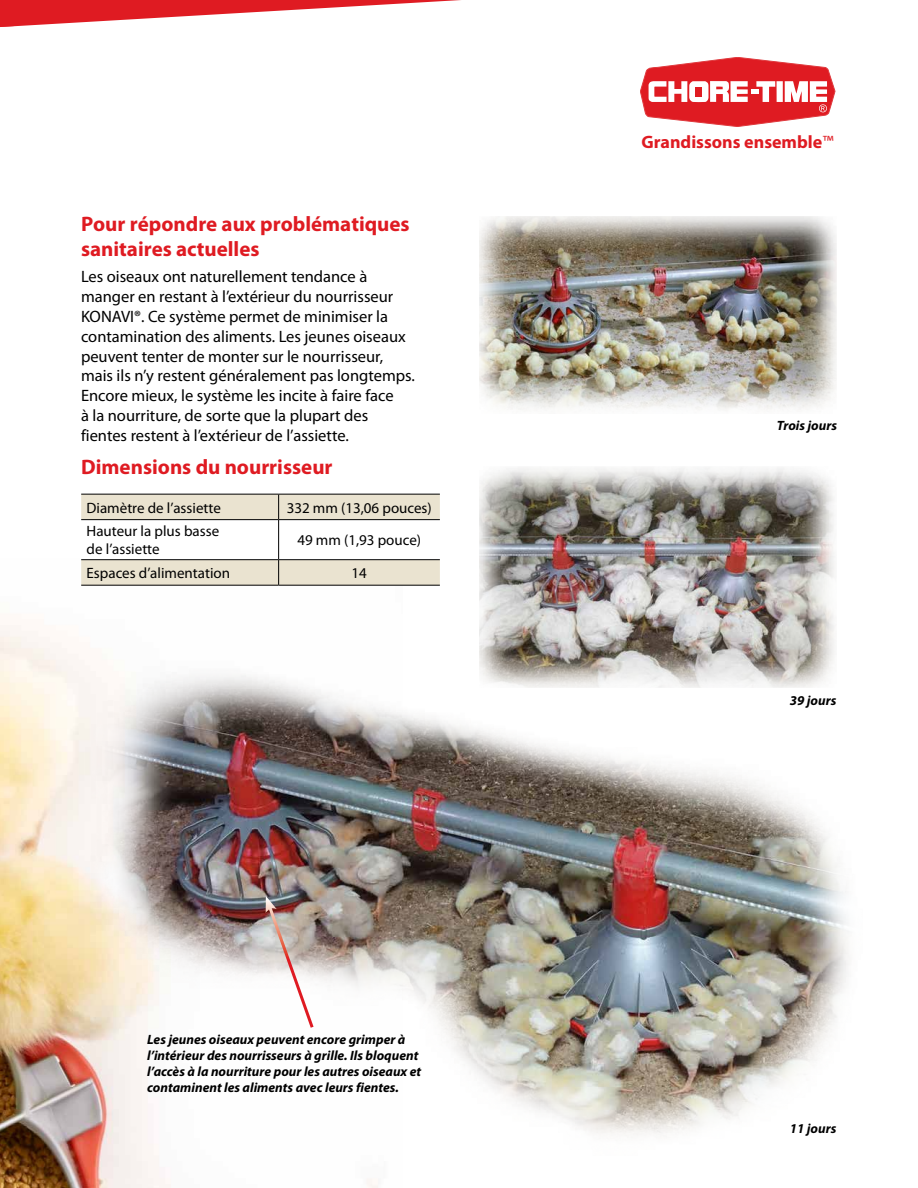
<style>
.page{position:relative;width:918px;height:1188px;background:#fff}
.page>*{position:absolute;margin:0;border:0;box-sizing:border-box;transform-origin:0 0}
.t1{font:700 21px/25.2px "Myriad Pro";color:#df1b22}
.t2{font:700 18px "Myriad Pro";color:#df1b22}
.t3{font:16.5px/19.8px "Myriad Pro";color:#000}
.t4{font:15px/18px "Myriad Pro";color:#000}
.t5{font:italic 700 13.5px/16.2px "Myriad Pro";color:#000}
.s1{font-weight:400}
</style>
<div class="page">
<img style="left:0;top:625px;width:56px;height:563px">
<svg style="left:640px;top:57px;width:195px;height:70px"></svg>
<svg style="left:0;top:0;width:461px;height:27px"></svg>
<img style="left:479px;top:468px;width:356px;height:124px">
<img style="left:479px;top:216px;width:358px;height:194px">
<svg style="left:81px;top:494px;width:359px;height:91px"></svg>
<hr style="left:81px;top:585px;width:198px;height:1px;background:#000">
<hr style="left:279px;top:585px;width:161px;height:1px;background:#000">
<hr style="left:279px;top:494px;width:161px;height:1px;background:#000">
<img style="left:56px;top:592px;width:793px;height:596px">
<img style="left:265px;top:896px;width:51px;height:135px">
<p class="t1" style="left:81px;top:210px;width:330px">Pour répondre aux problématiques sanitaires actuelles</p>
<p class="t3" style="left:81px;top:267px;width:335px">Les oiseaux ont naturellement tendance à manger en restant à l’extérieur du nourrisseur KONAVI®. Ce système permet de minimiser la contamination des aliments. Les jeunes oiseaux peuvent tenter de monter sur le nourrisseur, mais ils n’y restent généralement pas longtemps.<br>Encore mieux, le système les incite à faire face<br>à la nourriture, de sorte que la plupart des fientes restent à l’extérieur de l’assiette.</p>
<p class="t1" style="left:81px;top:454px;width:253px">Dimensions du nourrisseur</p>
<p class="t4" style="left:87px;top:498px;width:136px">Diamètre de l’assiette</p>
<p class="t4" style="left:287px;top:498px;width:147px">332 mm (13,06 pouces)</p>
<p class="t4" style="left:87px;top:522px;width:134px">Hauteur la plus basse de l’assiette</p>
<p class="t4" style="left:297px;top:531px;width:125px">49 mm (1,93 pouce)</p>
<p class="t4" style="left:87px;top:564px;width:145px">Espaces d’alimentation</p>
<p class="t4" style="left:352px;top:564px;width:17px">14</p>
<p class="t5" style="left:147px;top:1031px;width:275px">Les jeunes oiseaux peuvent encore grimper à l’intérieur des nourrisseurs à grille. Ils bloquent l’accès à la nourriture pour les autres oiseaux et contaminent les aliments avec leurs fientes.</p>
<p class="t2" style="left:642px;top:130px;width:193px">Grandissons ensemble<span class="s1">™</span></p>
<p class="t5" style="left:777px;top:417px;width:62px">Trois jours</p>
<p class="t5" style="left:790px;top:692px;width:48px">39 jours</p>
<p class="t5" style="left:790px;top:1120px;width:48px">11 jours</p>
</div>
